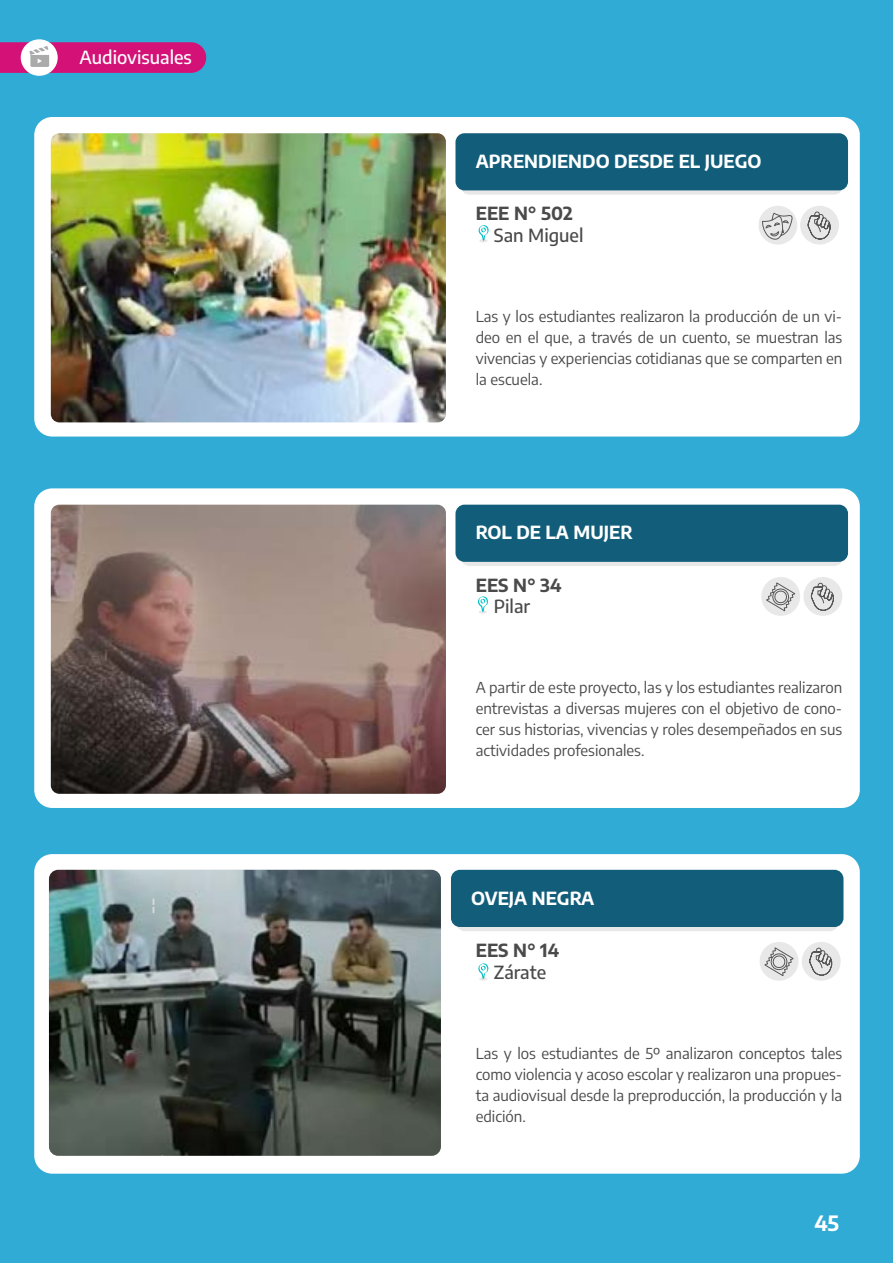
<style>
.page{position:relative;width:893px;height:1263px;background:#2fabd6}
.page>*{position:absolute;margin:0;border:0;box-sizing:border-box;transform-origin:0 0}
.t1{font:700 21px "Encode Sans";color:#fff}
.t2{font:700 18px "Encode Sans";color:#fff}
.t3{font:700 18px "Encode Sans";color:#4a4a4a}
.t4{font:500 18px "Encode Sans";color:#4a4a4a}
.t5{font:500 18px "Encode Sans";color:#fff}
.t6{font:15px/21px "Encode Sans";color:#4a4a4a;text-align:justify}
</style>
<div class="page">
<div style="left:34px;top:117px;width:826px;height:320px;background:#fff;border-radius:18px"></div>
<img style="left:51px;top:133px;width:395px;height:289px">
<div style="left:34px;top:488px;width:826px;height:320px;background:#fff;border-radius:18px"></div>
<img style="left:51px;top:505px;width:395px;height:289px">
<div style="left:34px;top:854px;width:826px;height:320px;background:#fff;border-radius:18px"></div>
<img style="left:49px;top:870px;width:392px;height:286px">
<svg style="left:124px;top:941px;width:234px;height:1px"></svg>
<svg style="left:153px;top:898px;width:1px;height:15px"></svg>
<div style="left:460px;top:137px;width:383px;height:58px;background:linear-gradient(to right,#e9e9e9,#e8e8e8);border-radius:9px"></div>
<div style="left:455px;top:133px;width:393px;height:57px;background:#125e7a;border-radius:9px"></div>
<div style="left:460px;top:509px;width:383px;height:57px;background:#e8e8e8;border-radius:9px"></div>
<div style="left:455px;top:505px;width:393px;height:57px;background:#125e7a;border-radius:9px"></div>
<div style="left:456px;top:874px;width:382px;height:57px;background:#e8e8e8;border-radius:9px"></div>
<div style="left:451px;top:870px;width:392px;height:57px;background:#125e7a;border-radius:9px"></div>
<svg style="left:478px;top:225px;width:11px;height:17px"></svg>
<svg style="left:478px;top:596px;width:10px;height:18px"></svg>
<svg style="left:478px;top:963px;width:11px;height:18px"></svg>
<div style="left:758px;top:206px;width:39px;height:39px;background:#e8e8e8;border-radius:50%"></div>
<svg style="left:762px;top:212px;width:31px;height:28px"></svg>
<div style="left:800px;top:206px;width:39px;height:39px;background:#e8e8e8;border-radius:50%"></div>
<svg style="left:807px;top:117px;width:53px;height:123px"></svg>
<div style="left:803px;top:577px;width:39px;height:39px;background:#e8e8e8;border-radius:50%"></div>
<svg style="left:810px;top:286px;width:50px;height:325px"></svg>
<div style="left:761px;top:577px;width:39px;height:39px;background:#e8e8e8;border-radius:50%"></div>
<svg style="left:765px;top:582px;width:31px;height:34px"></svg>
<div style="left:802px;top:942px;width:39px;height:39px;background:#e8e8e8;border-radius:50%"></div>
<svg style="left:808px;top:651px;width:52px;height:325px"></svg>
<div style="left:760px;top:942px;width:38px;height:39px;background:#e8e8e8;border-radius:50%"></div>
<svg style="left:764px;top:946px;width:30px;height:35px"></svg>
<svg style="left:21px;top:39px;width:37px;height:37px"></svg>
<svg style="left:0;top:42px;width:206px;height:31px;background:#d2368a"></svg>
<p class="t5" style="left:80px;top:45px;width:114px">Audiovisuales</p>
<p class="t2" style="left:476px;top:148px;width:287px">APRENDIENDO DESDE EL JUEGO</p>
<p class="t3" style="left:476px;top:201px;width:99px">EEE N° 502</p>
<p class="t4" style="left:494px;top:223px;width:91px">San Miguel</p>
<p class="t6" style="left:476px;top:305px;width:368px">Las y los estudiantes realizaron la producción de un vi&shy;deo en el que, a través de un cuento, se muestran las vivencias y experiencias cotidianas que se comparten en la escuela.</p>
<p class="t2" style="left:476px;top:520px;width:159px">ROL DE LA MUJER</p>
<p class="t3" style="left:476px;top:573px;width:88px">EES N° 34</p>
<p class="t4" style="left:494px;top:594px;width:38px">Pilar</p>
<p class="t6" style="left:476px;top:677px;width:368px">A partir de este proyecto, las y los estudiantes realizaron entrevistas a diversas mujeres con el objetivo de cono&shy;cer sus historias, vivencias y roles desempeñados en sus actividades profesionales.</p>
<p class="t2" style="left:471px;top:886px;width:125px">OVEJA NEGRA</p>
<p class="t3" style="left:476px;top:938px;width:85px">EES N° 14</p>
<p class="t4" style="left:494px;top:960px;width:54px">Zárate</p>
<p class="t6" style="left:476px;top:1042px;width:368px">Las y los estudiantes de 5º analizaron conceptos tales como violencia y acoso escolar y realizaron una propues&shy;ta audiovisual desde la preproducción, la producción y la edición.</p>
<h1 class="t1" style="left:814px;top:1208px;width:26px">45</h1>
</div>
